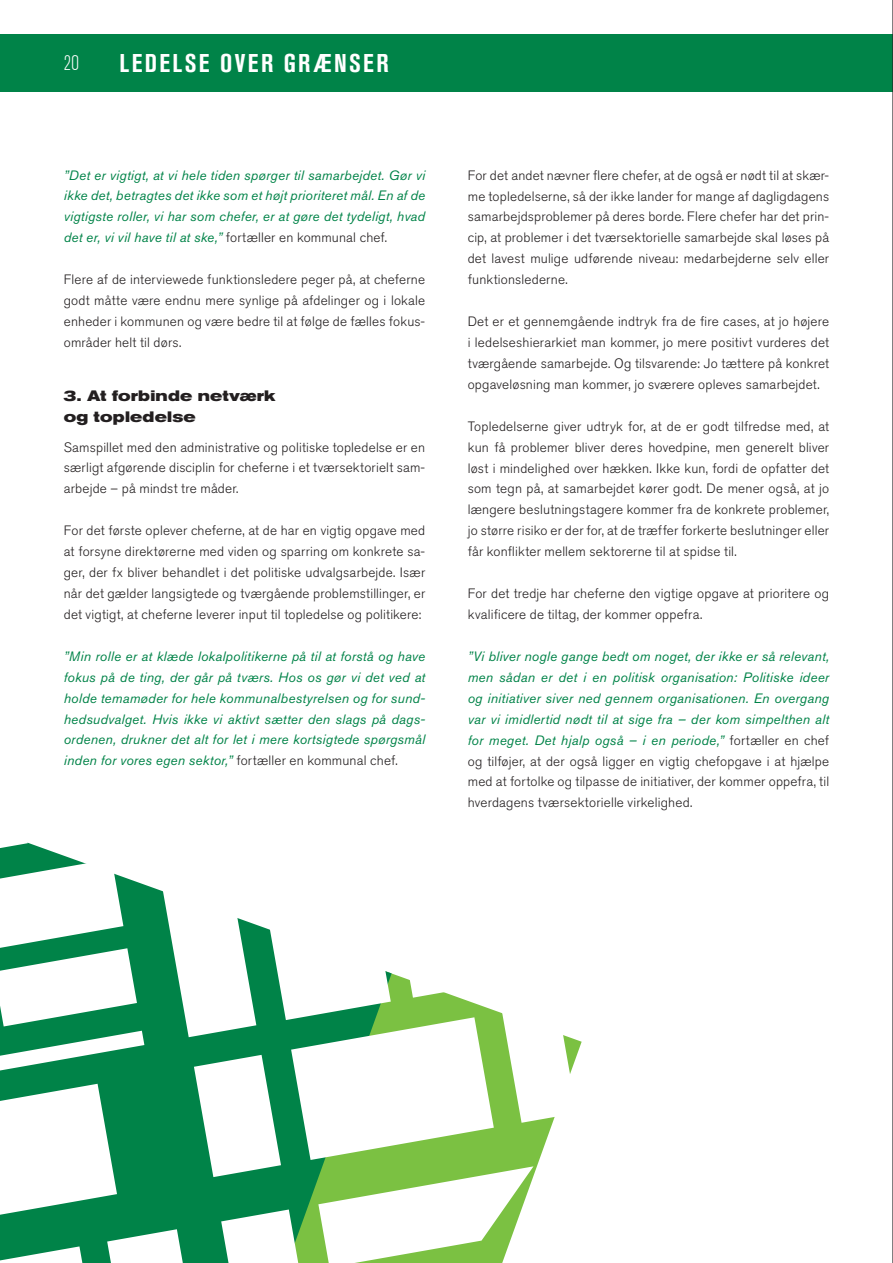
<style>
.page{position:relative;width:893px;height:1263px;background:#fff}
.page>*{position:absolute;margin:0;border:0;box-sizing:border-box;transform-origin:0 0}
.t1{font:700 condensed 25.5px "Akzidenz Grotesk BE";letter-spacing:.1em;color:#fff}
.t2{font:300 condensed 21px "Akzidenz Grotesk BE";color:#fff}
.t3{font:700 expanded 15px/21px "Akzidenz Grotesk BE";letter-spacing:.015em;color:#231f20}
.t4{font:300 13.5px/21px "Akzidenz Grotesk BE";letter-spacing:.015em;color:#231f20;text-align:justify}
.t5{font:italic 13.5px/20.9px "Akzidenz Grotesk BE";letter-spacing:.015em;color:#008348;text-align:justify}
.s1{font-weight:300;font-style:normal;color:#231f20}
</style>
<div class="page">
<svg style="left:0;top:842px;width:582px;height:421px"></svg>
<div style="left:0;top:34px;width:892px;height:57px;background:#008348"></div>
<hr style="left:892px;top:0;width:1px;height:1263px;background:#231f20">
<h2 class="t2" style="left:64px;top:52px;width:17px">20</h2>
<h1 class="t1" style="left:120px;top:49px;width:270px">LEDELSE OVER GRÆNSER</h1>
<p class="t5" style="left:64px;top:164px;width:363px">”Det er vigtigt, at vi hele tiden spørger til samarbejdet. Gør vi ikke det, betragtes det ikke som et højt prioriteret mål. En af de vigtigste roller, vi har som chefer, er at gøre det tydeligt, hvad det er, vi vil have til at ske,” <span class="s1">fortæller en kommunal chef.</span></p>
<p class="t4" style="left:64px;top:269px;width:363px">Flere af de interviewede funktionsledere peger på, at cheferne godt måtte være endnu mere synlige på afdelinger og i lokale enheder i kommunen og være bedre til at følge de fælles fokus&shy;områder helt til dørs.</p>
<p class="t3" style="left:64px;top:385px;width:213px">3. At forbinde netværk og topledelse</p>
<p class="t4" style="left:64px;top:437px;width:363px">Samspillet med den administrative og politiske topledelse er en særligt afgørende disciplin for cheferne i et tværsektorielt sam&shy;arbejde – på mindst tre måder.</p>
<p class="t4" style="left:64px;top:520px;width:363px">For det første oplever cheferne, at de har en vigtig opgave med at forsyne direktørerne med viden og sparring om konkrete sa&shy;ger, der fx bliver behandlet i det politiske udvalgsarbejde. Især når det gælder langsigtede og tværgående problemstillinger, er det vigtigt, at cheferne leverer input til topledelse og politikere:</p>
<p class="t5" style="left:64px;top:645px;width:363px">”Min rolle er at klæde lokalpolitikerne på til at forstå og have fokus på de ting, der går på tværs. Hos os gør vi det ved at holde temamøder for hele kommunalbestyrelsen og for sund&shy;hedsudvalget. Hvis ikke vi aktivt sætter den slags på dags&shy;ordenen, drukner det alt for let i mere kortsigtede spørgsmål inden for vores egen sektor,” <span class="s1">fortæller en kommunal chef.</span></p>
<p class="t4" style="left:468px;top:165px;width:363px">For det andet nævner flere chefer, at de også er nødt til at skær&shy;me topledelserne, så der ikke lander for mange af dagligdagens samarbejdsproblemer på deres borde. Flere chefer har det prin&shy;cip, at problemer i det tværsektorielle samarbejde skal løses på det lavest mulige udførende niveau: medarbejderne selv eller funktionslederne.</p>
<p class="t4" style="left:468px;top:311px;width:363px">Det er et gennemgående indtryk fra de fire cases, at jo højere i ledelseshierarkiet man kommer, jo mere positivt vurderes det tværgående samarbejde. Og tilsvarende: Jo tættere på konkret opgaveløsning man kommer, jo sværere opleves samarbejdet.</p>
<p class="t4" style="left:468px;top:416px;width:363px">Topledelserne giver udtryk for, at de er godt tilfredse med, at kun få problemer bliver deres hovedpine, men generelt bliver løst i mindelighed over hækken. Ikke kun, fordi de opfatter det som tegn på, at samarbejdet kører godt. De mener også, at jo længere beslutningstagere kommer fra de konkrete problemer, jo større risiko er der for, at de træffer forkerte beslutninger eller får konflikter mellem sektorerne til at spidse til.</p>
<p class="t4" style="left:468px;top:583px;width:363px">For det tredje har cheferne den vigtige opgave at prioritere og kvalificere de tiltag, der kommer oppefra.</p>
<p class="t5" style="left:468px;top:646px;width:363px">”Vi bliver nogle gange bedt om noget, der ikke er så relevant, men sådan er det i en politisk organisation: Politiske ideer og initiativer siver ned gennem organisationen. En overgang var vi imidlertid nødt til at sige fra – der kom simpelthen alt for meget. Det hjalp også – i en periode,” <span class="s1">fortæller en chef og tilføjer, at der også ligger en vigtig chefopgave i at hjælpe med at fortolke og tilpasse de initiativer, der kommer oppefra, til hverdagens tværsektorielle virkelighed.</span></p>
</div>
